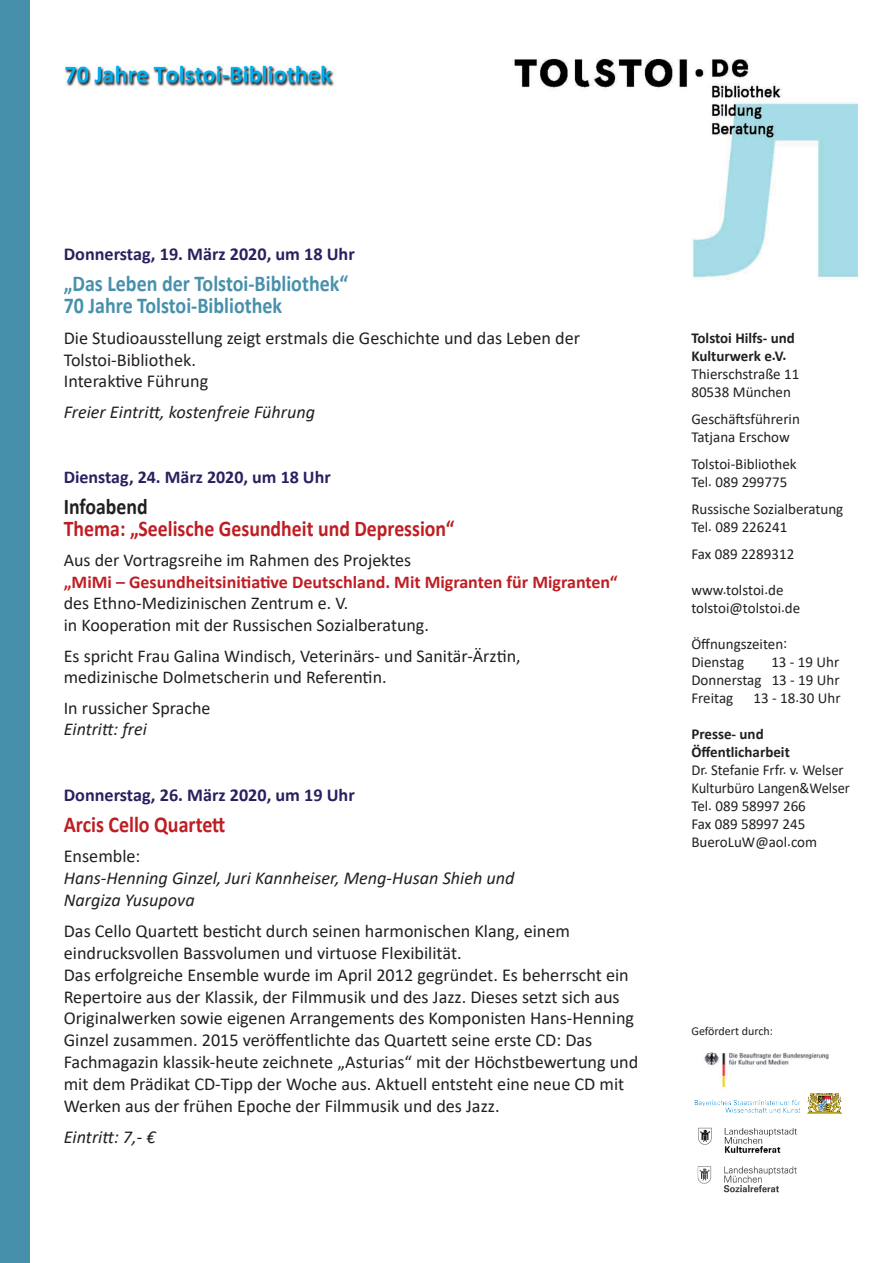
<style>
.page{position:relative;width:893px;height:1263px;background:#fff}
.page>*{position:absolute;margin:0;border:0;box-sizing:border-box;transform-origin:0 0}
.t1{font:700 22.65px/21.8px "Calibri";color:#4790ac;scale:.88 1}
.t2{font:700 22.65px "Calibri";color:#be1e23;scale:.88 1}
.t3{font:700 22.5px "Calibri";color:#be1e23;scale:.88 1}
.t4{font:700 22.5px "Calibri";color:#231f20;scale:.88 1}
.t5{font:18.15px/21.8px "Calibri";color:#231f20}
.t6{font:italic 18.15px/21.8px "Calibri";color:#231f20}
.t7{font:700 18.15px "Calibri";color:#282160}
.t8{font:18px/21.6px "Calibri";color:#231f20}
.t9{font:700 18px "Calibri";color:#be1e23}
.t10{font:700 18px "Calibri";color:#282160}
.t11{font:italic 18px "Calibri";color:#231f20}
.t12{font:15.15px/18px "Calibri";color:#231f20}
.t13{font:700 15.15px/18px "Calibri";color:#231f20}
.t14{font:12px "Calibri";color:#231f20}
</style>
<div class="page">
<div style="left:0;top:0;width:30px;height:1263px;background:#4790ac"></div>
<img style="left:514px;top:58px;width:344px;height:222px">
<img style="left:65px;top:65px;width:269px;height:22px">
<img style="left:697px;top:1166px;width:100px;height:27px">
<img style="left:694px;top:1093px;width:148px;height:21px">
<img style="left:704px;top:1052px;width:125px;height:36px">
<img style="left:698px;top:1127px;width:99px;height:26px">
<p class="t7" style="left:64px;top:241px;width:292px">Donnerstag, 19. März 2020, um 18 Uhr</p>
<p class="t1" style="left:64px;top:272px;width:325px">„Das Leben der Tolstoi-Bibliothek“<br>70 Jahre Tolstoi-Bibliothek</p>
<p class="t5" style="left:64px;top:326px;width:518px">Die Studioausstellung zeigt erstmals die Geschichte und das Leben der<br>Tolstoi-Bibliothek.<br>Interaktive Führung</p>
<p class="t6" style="left:64px;top:401px;width:253px">Freier Eintritt, kostenfreie Führung</p>
<p class="t10" style="left:64px;top:465px;width:268px">Dienstag, 24. März 2020, um 18 Uhr</p>
<p class="t4" style="left:64px;top:491px;width:97px">Infoabend</p>
<p class="t3" style="left:64px;top:512px;width:446px">Thema: „Seelische Gesundheit und Depression“</p>
<p class="t8" style="left:64px;top:549px;width:349px">Aus der Vortragsreihe im Rahmen des Projektes</p>
<p class="t9" style="left:64px;top:569px;width:555px">„MiMi – Gesundheitsinitiative Deutschland. Mit Migranten für Migranten“</p>
<p class="t8" style="left:64px;top:592px;width:367px">des Ethno-Medizinischen Zentrum e. V.<br>in Kooperation mit der Russischen Sozialberatung.</p>
<p class="t8" style="left:64px;top:644px;width:458px">Es spricht Frau Galina Windisch, Veterinärs- und Sanitär-Ärztin, medizinische Dolmetscherin und Referentin.</p>
<p class="t8" style="left:64px;top:697px;width:148px">In russicher Sprache</p>
<p class="t11" style="left:64px;top:717px;width:85px">Eintritt: frei</p>
<p class="t7" style="left:64px;top:782px;width:292px">Donnerstag, 26. März 2020, um 19 Uhr</p>
<p class="t2" style="left:64px;top:808px;width:185px">Arcis Cello Quartett</p>
<p class="t5" style="left:64px;top:845px;width:78px">Ensemble:</p>
<p class="t6" style="left:64px;top:867px;width:452px">Hans-Henning Ginzel, Juri Kannheiser, Meng-Husan Shieh und<br>Nargiza Yusupova</p>
<p class="t5" style="left:64px;top:920px;width:576px">Das Cello Quartett besticht durch seinen harmonischen Klang, einem eindrucksvollen Bassvolumen und virtuose Flexibilität.<br>Das erfolgreiche Ensemble wurde im April 2012 gegründet. Es beherrscht ein Repertoire aus der Klassik, der Filmmusik und des Jazz. Dieses setzt sich aus Originalwerken sowie eigenen Arrangements des Komponisten Hans-Henning Ginzel zusammen. 2015 veröffentlichte das Quartett seine erste CD: Das Fachmagazin klassik-heute zeichnete „Asturias“ mit der Höchstbewertung und mit dem Prädikat CD-Tipp der Woche aus. Aktuell entsteht eine neue CD mit Werken aus der frühen Epoche der Filmmusik und des Jazz.</p>
<p class="t6" style="left:64px;top:1125px;width:93px">Eintritt: 7,- €</p>
<p class="t13" style="left:691px;top:329px;width:105px">Tolstoi Hilfs- und<br>Kulturwerk e.V.</p>
<p class="t12" style="left:691px;top:365px;width:109px">Thierschstraße 11<br>80538 München</p>
<p class="t12" style="left:691px;top:410px;width:110px">Geschäftsführerin<br>Tatjana Erschow</p>
<p class="t12" style="left:691px;top:455px;width:107px">Tolstoi-Bibliothek<br>Tel. 089 299775</p>
<p class="t12" style="left:691px;top:500px;width:153px">Russische Sozialberatung<br>Tel. 089 226241</p>
<p class="t12" style="left:691px;top:545px;width:104px">Fax 089 2289312</p>
<p class="t12" style="left:691px;top:581px;width:110px">www.tolstoi.de tolstoi@tolstoi.de</p>
<p class="t12" style="left:691px;top:635px;width:97px">Öffnungszeiten:<br>Dienstag</p>
<p class="t12" style="left:691px;top:653px;width:150px;text-align:justify;text-indent:80px">13 - 19 Uhr Donnerstag 13 - 19 Uhr Freitag</p>
<p class="t12" style="left:754px;top:689px;width:88px">13 - 18.30 Uhr</p>
<p class="t13" style="left:691px;top:725px;width:100px">Presse- und<br>Öffentlicharbeit</p>
<p class="t12" style="left:691px;top:761px;width:160px">Dr. Stefanie Frfr. v. Welser<br>Kulturbüro Langen&amp;Welser<br>Tel. 089 58997 266<br>Fax 089 58997 245<br>BueroLuW@aol.com</p>
<p class="t14" style="left:691px;top:1022px;width:83px">Gefördert durch:</p>
</div>
